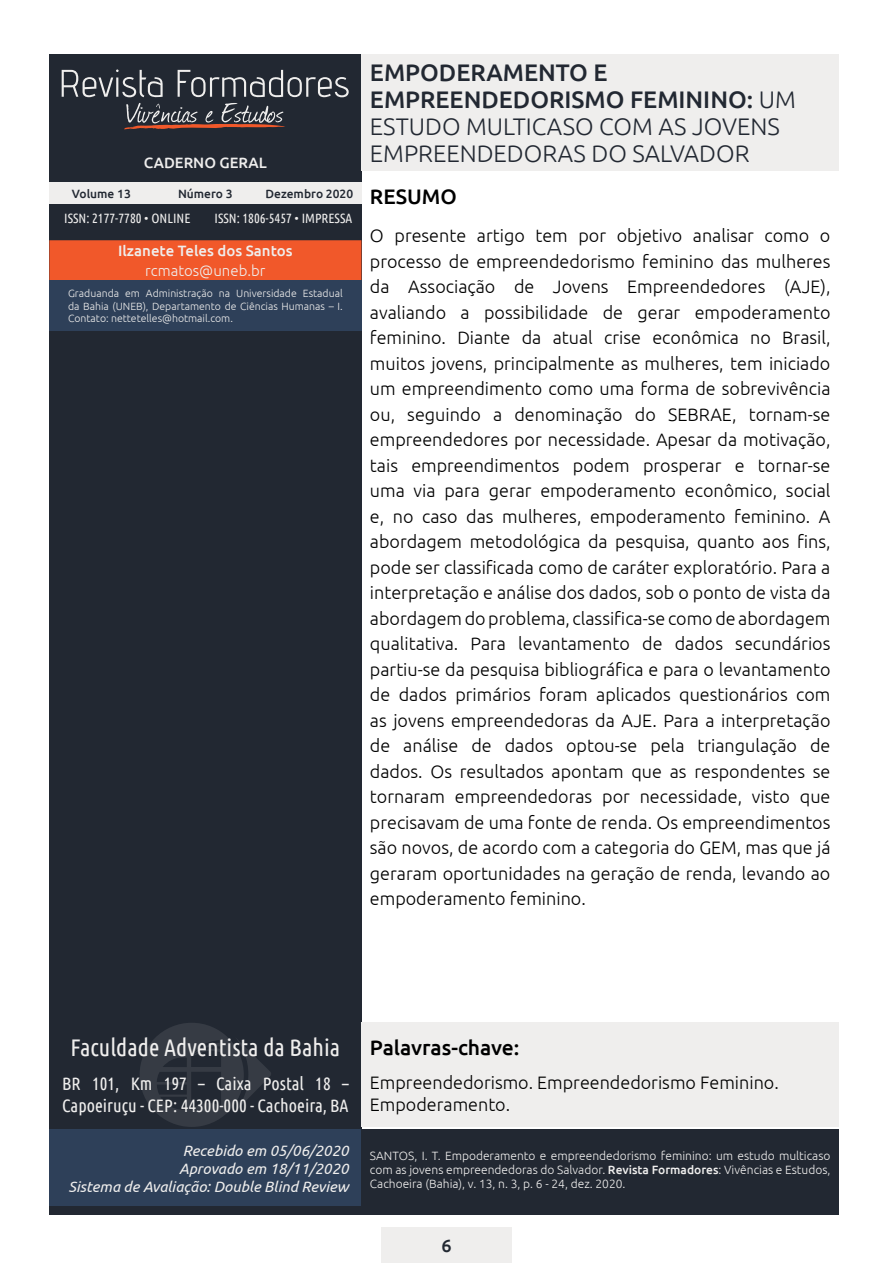
<style>
.page{position:relative;width:893px;height:1263px;background:#fff}
.page>*{position:absolute;margin:0;border:0;box-sizing:border-box;transform-origin:0 0}
.t1{font:300 24px/27px "Ubuntu";color:#222832}
.t2{font:24px "Ubuntu Condensed";color:#efeeed}
.t3{font:500 21px "Ubuntu";color:#000}
.t4{font:300 18px/25.5px "Ubuntu";color:#000;text-align:justify}
.t5{font:18px/21.6px "Ubuntu Condensed";color:#efeeed}
.t6{font:500 18px "Ubuntu";color:#222832}
.t7{font:italic 15px/18px "Ubuntu";color:#efeeed;text-align:right}
.t8{font:500 15px "Ubuntu";color:#efeeed}
.t9{font:300 15px "Ubuntu";color:#efeeed}
.t10{font:13.5px "Ubuntu Condensed";color:#efeeed}
.t11{font:300 12px/14.4px "Ubuntu";color:#efeeed;text-align:justify}
.t12{font:500 12px "Ubuntu";color:#222832}
.t13{font:300 10.5px/12.6px "Ubuntu";color:#efeeed;text-align:justify}
.s1{font-weight:500}
</style>
<div class="page">
<div style="left:54px;top:1209px;width:785px;height:6px;background:#222832"></div>
<div style="left:381px;top:1228px;width:131px;height:35px;background:#efeeed"></div>
<div style="left:49px;top:54px;width:312px;height:1161px;background:#222832"></div>
<svg style="left:62px;top:69px;width:287px;height:61px"></svg>
<div style="left:49px;top:183px;width:312px;height:21px;background:#efeeed"></div>
<svg style="left:140px;top:1023px;width:131px;height:104px"></svg>
<div style="left:49px;top:1129px;width:312px;height:77px;background:#2e4059"></div>
<div style="left:49px;top:240px;width:312px;height:41px;background:#f1582a"></div>
<div style="left:49px;top:281px;width:312px;height:50px;background:#2e4059"></div>
<div style="left:361px;top:54px;width:478px;height:117px;background:#efeeed"></div>
<div style="left:361px;top:1023px;width:478px;height:104px;background:#efeeed"></div>
<div style="left:361px;top:1129px;width:478px;height:80px;background:#222832"></div>
<p class="t8" style="left:144px;top:154px;width:124px">CADERNO GERAL</p>
<p class="t12" style="left:72px;top:186px;width:61px">Volume 13</p>
<p class="t12" style="left:178px;top:186px;width:56px">Número 3</p>
<p class="t12" style="left:266px;top:186px;width:89px">Dezembro 2020</p>
<p class="t10" style="left:64px;top:210px;width:128px">ISSN: 2177-7780 • ONLINE</p>
<p class="t10" style="left:215px;top:210px;width:139px">ISSN: 1806-5457 • IMPRESSA</p>
<p class="t8" style="left:118px;top:241px;width:176px">Ilzanete Teles dos Santos</p>
<p class="t9" style="left:145px;top:262px;width:122px">rcmatos@uneb.br</p>
<p class="t13" style="left:68px;top:287px;width:276px">Graduanda em Administração na Universidade Estadual da Bahia (UNEB), Departamento de Ciências Humanas – I.<br>Contato: nettetelles@hotmail.com.</p>
<h1 class="t1" style="left:370px;top:58px;width:427px"><span class="s1">EMPODERAMENTO E<br>EMPREENDEDORISMO FEMININO:</span> UM<br>ESTUDO MULTICASO COM AS JOVENS<br>EMPREENDEDORAS DO SALVADOR</h1>
<p class="t3" style="left:370px;top:183px;width:88px">RESUMO</p>
<p class="t4" style="left:370px;top:223px;width:462px">O presente artigo tem por objetivo analisar como o processo de empreendedorismo feminino das mulheres da Associação de Jovens Empreendedores (AJE), avaliando a possibilidade de gerar empoderamento feminino. Diante da atual crise econômica no Brasil, muitos jovens, principalmente as mulheres, tem iniciado um empreendimento como uma forma de sobrevivência ou, seguindo a denominação do SEBRAE, tornam-se empreendedores por necessidade. Apesar da motivação, tais empreendimentos podem prosperar e tornar-se uma via para gerar empoderamento econômico, social e, no caso das mulheres, empoderamento feminino. A abordagem metodológica da pesquisa, quanto aos fins, pode ser classificada como de caráter exploratório. Para a interpretação e análise dos dados, sob o ponto de vista da abordagem do problema, classifica-se como de abordagem qualitativa. Para levantamento de dados secundários partiu-se da pesquisa bibliográfica e para o levantamento de dados primários foram aplicados questionários com as jovens empreendedoras da AJE. Para a interpretação de análise de dados optou-se pela triangulação de dados. Os resultados apontam que as respondentes se tornaram empreendedoras por necessidade, visto que precisavam de uma fonte de renda. Os empreendimentos são novos, de acordo com a categoria do GEM, mas que já geraram oportunidades na geração de renda, levando ao empoderamento feminino.</p>
<h1 class="t2" style="left:70px;top:1033px;width:271px">Faculdade Adventista da Bahia</h1>
<p class="t5" style="left:62px;top:1073px;width:288px">BR 101, Km 197 – Caixa Postal 18 –<br>Capoeiruçu - CEP: 44300-000 - Cachoeira, BA</p>
<p class="t7" style="left:68px;top:1141px;width:282px">Recebido em 05/06/2020<br>Aprovado em 18/11/2020<br>Sistema de Avaliação: Double Blind Review</p>
<p class="t3" style="left:370px;top:1034px;width:151px">Palavras-chave:</p>
<p class="t4" style="left:370px;top:1072px;width:410px;line-height:21.6px">Empreendedorismo. Empreendedorismo Feminino.<br>Empoderamento.</p>
<p class="t11" style="left:370px;top:1148px;width:462px">SANTOS, I. T. Empoderamento e empreendedorismo feminino: um estudo multicaso com as jovens empreendedoras do Salvador. <span class="s1">Revista Formadores</span>: Vivências e Estudos, Cachoeira (Bahia), v. 13, n. 3, p. 6 - 24, dez. 2020.</p>
<p class="t6" style="left:441px;top:1234px;width:12px">6</p>
</div>
